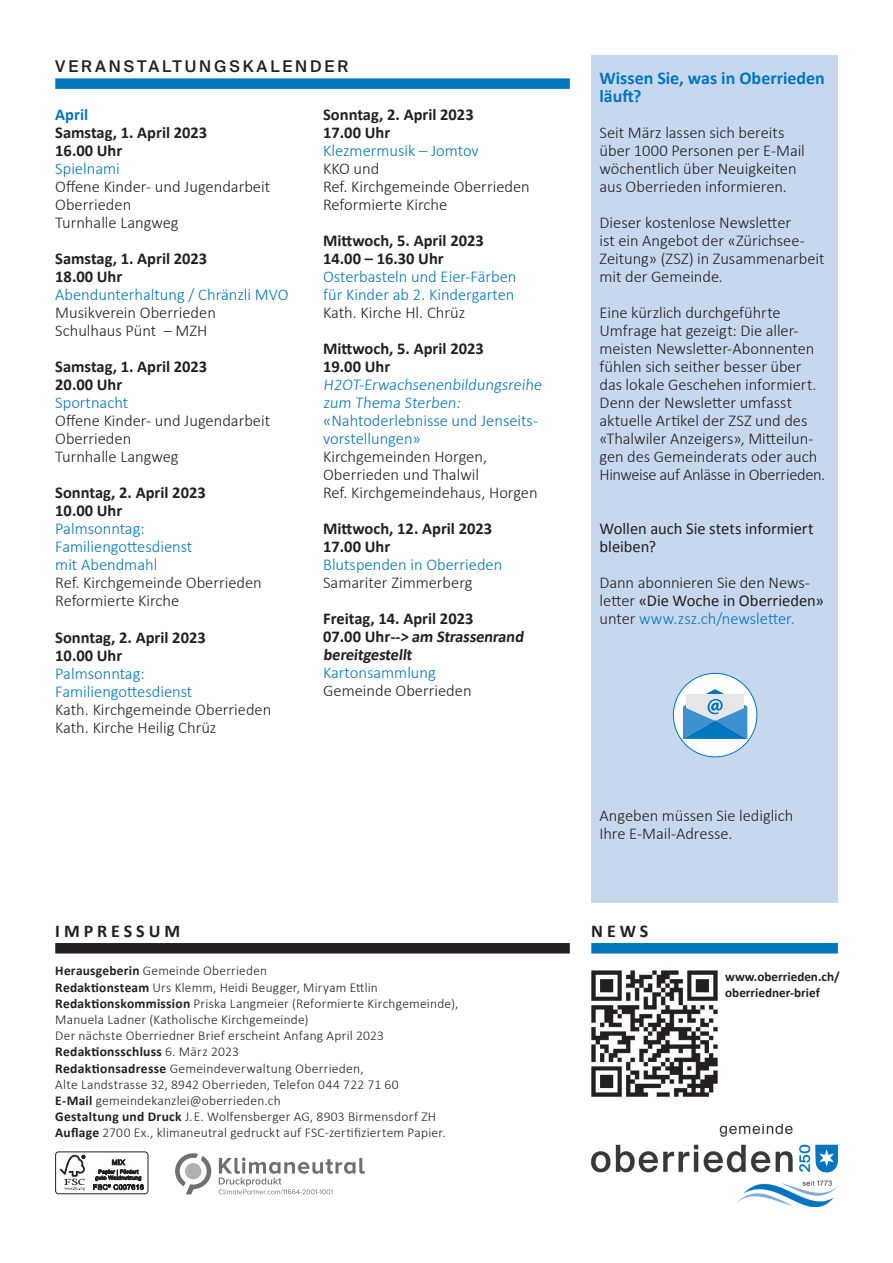
<style>
.page{position:relative;width:893px;height:1263px;background:#fff}
.page>*{position:absolute;margin:0;border:0;box-sizing:border-box;transform-origin:0 0}
.t1{font:700 18px/18px "Calibri";color:#0076bf}
.t2{font:700 18px "Calibri";letter-spacing:.22em;color:#231f20}
.t3{font:300 16.5px/18px "Calibri";color:#231f20}
.t4{font:700 16.5px/18px "Calibri";color:#231f20}
.t5{font:300 16.5px/18px "Calibri";color:#0076bf}
.t6{font:16.5px/18px "Calibri";color:#231f20}
.t7{font:700 16.5px "Calibri";color:#0076bf}
.t8{font:500 16.2px "Suisse Intl";letter-spacing:.18em;color:#231f20}
.t9{font:300 13.5px/16.2px "Calibri";letter-spacing:.015em;color:#231f20}
.t10{font:700 13.2px/16.5px "Calibri";color:#231f20}
.s1{font-weight:700}
.s2{font-weight:400}
.s3{color:#0076bf}
</style>
<div class="page">
<div style="left:55px;top:943px;width:515px;height:10px;background:#231f20"></div>
<svg style="left:175px;top:1153px;width:36px;height:41px"></svg>
<svg style="left:219px;top:1157px;width:146px;height:37px"></svg>
<img style="left:591px;top:970px;width:127px;height:127px">
<div style="left:591px;top:943px;width:247px;height:10px;background:#0076bf"></div>
<div style="left:591px;top:55px;width:247px;height:847px;background:#c6d7ee"></div>
<div style="left:673px;top:673px;width:84px;height:84px;background:#fff;border-radius:50%"></div>
<svg style="left:683px;top:689px;width:64px;height:50px;background:#7db3d8"></svg>
<img style="left:591px;top:1124px;width:247px;height:82px">
<div style="left:55px;top:78px;width:515px;height:11px;background:#0076bf"></div>
<div style="left:55px;top:1151px;width:93px;height:43px;border:1px solid #231f20;border-radius:3px"></div>
<svg style="left:60px;top:1155px;width:25px;height:35px"></svg>
<svg style="left:93px;top:1159px;width:51px;height:31px"></svg>
<p class="t8" style="left:55px;top:57px;width:295px">VERANSTALTUNGSKALENDER</p>
<p class="t4" style="left:323px;top:105px;width:156px">Sonntag, 2. April 2023-<br>17.00 Uhr</p>
<p class="t5" style="left:323px;top:142px;width:157px">Klezmermusik – Jomtov</p>
<p class="t3" style="left:323px;top:160px;width:208px">KKO und<br>Ref. Kirchgemeinde Oberrieden<br>Reformierte Kirche</p>
<p class="t4" style="left:323px;top:231px;width:162px">Mittwoch, 5. April 2023<br>14.00 – 16.30 Uhr</p>
<p class="t5" style="left:323px;top:268px;width:195px">Osterbasteln und Eier-Färben für Kinder ab 2. Kindergarten</p>
<p class="t3" style="left:323px;top:304px;width:144px">Kath. Kirche Hl. Chrüz</p>
<p class="t4" style="left:323px;top:339px;width:162px">Mittwoch, 5. April 2023<br>19.00 Uhr</p>
<p class="t5" style="left:323px;top:376px;width:223px">H2OT-Erwachsenenbildungsreihe zum Thema Sterben: «Nahtoderlebnisse und Jenseits&shy;vorstellungen»</p>
<p class="t3" style="left:323px;top:448px;width:216px">Kirchgemeinden Horgen,<br>Oberrieden und Thalwil<br>Ref. Kirchgemeindehaus, Horgen</p>
<p class="t4" style="left:323px;top:519px;width:174px">Mittwoch, 12. April 2023-<br>17.00 Uhr</p>
<p class="t5" style="left:323px;top:556px;width:181px">Blutspenden in Oberrieden</p>
<p class="t3" style="left:323px;top:574px;width:151px">Samariter Zimmerberg</p>
<p class="t4" style="left:323px;top:609px;width:204px">Freitag, 14. April 2023-<br>07.00 Uhr--&gt; am Strassenrand bereitgestellt</p>
<p class="t5" style="left:323px;top:664px;width:114px">Kartonsammlung</p>
<p class="t3" style="left:323px;top:682px;width:150px">Gemeinde Oberrieden</p>
<p class="t7" style="left:55px;top:105px;width:34px">April</p>
<p class="t4" style="left:55px;top:123px;width:157px">Samstag, 1. April 2023-<br>16.00 Uhr</p>
<p class="t5" style="left:55px;top:160px;width:66px">Spielnami</p>
<p class="t3" style="left:55px;top:178px;width:216px">Offene Kinder- und Jugendarbeit<br>Oberrieden<br>Turnhalle Langweg</p>
<p class="t4" style="left:55px;top:249px;width:157px">Samstag, 1. April 2023-<br>18.00 Uhr</p>
<p class="t5" style="left:55px;top:286px;width:235px">Abendunterhaltung / Chränzli MVO</p>
<p class="t3" style="left:55px;top:304px;width:162px">Musikverein Oberrieden<br>Schulhaus Pünt – MZH</p>
<p class="t4" style="left:55px;top:357px;width:157px">Samstag, 1. April 2023-<br>20.00 Uhr</p>
<p class="t5" style="left:55px;top:394px;width:74px">Sportnacht</p>
<p class="t3" style="left:55px;top:412px;width:216px">Offene Kinder- und Jugendarbeit<br>Oberrieden<br>Turnhalle Langweg</p>
<p class="t4" style="left:55px;top:483px;width:156px">Sonntag, 2. April 2023-<br>10.00 Uhr</p>
<p class="t5" style="left:55px;top:520px;width:139px">Palmsonntag:<br>Familiengottesdienst mit Abendmahl</p>
<p class="t3" style="left:55px;top:574px;width:208px">Ref. Kirchgemeinde Oberrieden<br>Reformierte Kirche</p>
<p class="t4" style="left:55px;top:627px;width:152px">Sonntag, 2. April 2023<br>10.00 Uhr</p>
<p class="t5" style="left:55px;top:664px;width:139px">Palmsonntag:<br>Familiengottesdienst</p>
<p class="t3" style="left:55px;top:700px;width:218px">Kath. Kirchgemeinde Oberrieden<br>Kath. Kirche Heilig Chrüz</p>
<p class="t2" style="left:55px;top:919px;width:126px">IMPRESSUM</p>
<p class="t9" style="left:55px;top:963px;width:405px"><span class="s1">Herausgeberin</span> Gemeinde Oberrieden<br><span class="s1">Redaktionsteam</span> Urs Klemm, Heidi Beugger, Miryam Ettlin <span class="s1">Redaktionskommission</span> Priska Langmeier (Reformierte Kirchgemeinde), Manuela Ladner (Katholische Kirchgemeinde)<br>Der nächste Oberriedner Brief erscheint Anfang April 2023<br><span class="s1">Redaktions-schluss</span> 6. März 2023<br><span class="s1">Redaktionsadresse</span> Gemeindeverwaltung Oberrieden,<br>Alte Landstrasse 32, 8942 Oberrieden, Telefon 044 722 71 60<br><span class="s1">E-Mail</span> gemeindekanzlei@oberrieden.ch<br><span class="s1">Gestaltung und Druck</span> J. E. Wolfensberger AG, 8903 Birmensdorf ZH <span class="s1">Auflage</span> 2700 Ex., klimaneutral gedruckt auf FSC-zertifiziertem Papier.</p>
<p class="t1" style="left:600px;top:68px;width:227px">Wissen Sie, was in Oberrieden läuft?</p>
<p class="t3" style="left:600px;top:123px;width:207px">Seit März lassen sich bereits über 1000 Personen per E-Mail wöchentlich über Neuigkeiten aus Oberrieden informieren.</p>
<p class="t3" style="left:600px;top:213px;width:227px">Dieser kostenlose Newsletter<br>ist ein Angebot der «Zürichsee-<br>Zeitung» (ZSZ) in Zusammenarbeit mit der Gemeinde.</p>
<p class="t3" style="left:600px;top:303px;width:227px">Eine kürzlich durchgeführte<br>Umfrage hat gezeigt: Die aller&shy;meisten Newsletter-Abonnenten fühlen sich seither besser über das lokale Geschehen informiert.<br>Denn der Newsletter umfasst aktuelle Artikel der ZSZ und des «Thalwiler Anzeigers», Mitteilun&shy;gen des Gemeinderats oder auch<br>Hinweise auf Anlässe in Oberrieden.</p>
<p class="t6" style="left:600px;top:518px;width:216px">Wollen auch Sie stets informiert bleiben?</p>
<p class="t3" style="left:600px;top:573px;width:226px">Dann abonnieren Sie den News&shy;letter <span class="s2">«Die Woche in Oberrieden» </span>unter <span class="s3">www.zsz.ch/newsletter.</span></p>
<p class="t3" style="left:600px;top:806px;width:195px">Angeben müssen Sie lediglich<br>Ihre E-Mail-Adresse.</p>
<p class="t2" style="left:591px;top:919px;width:59px">NEWS</p>
<p class="t10" style="left:725px;top:967px;width:116px">www.oberrieden.ch/ oberriedner-brief</p>
</div>
